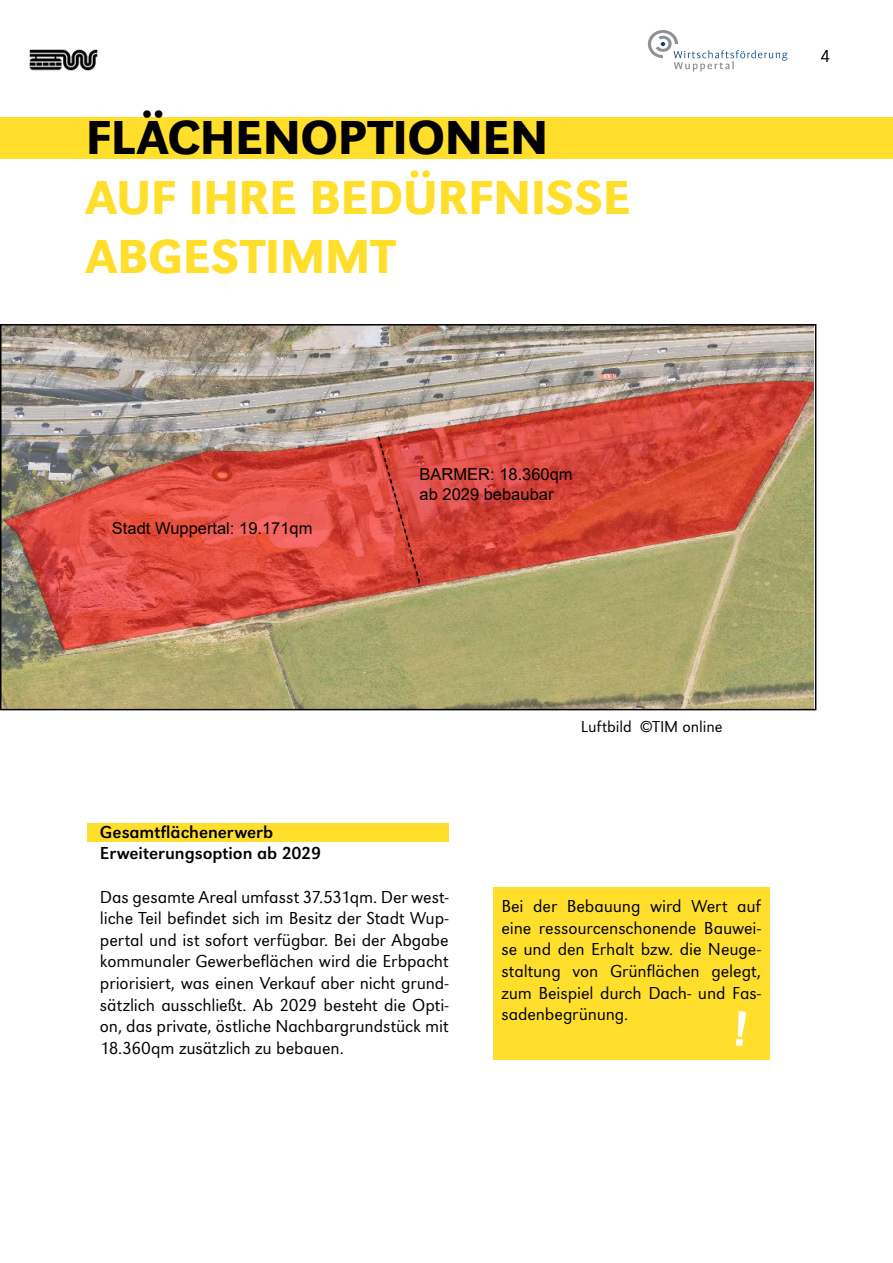
<style>
.page{position:relative;width:893px;height:1263px;background:#fff}
.page>*{position:absolute;margin:0;border:0;box-sizing:border-box;transform-origin:0 0}
.t1{font:500 49.5px/59.4px "URW Grotesk";letter-spacing:-.01em;color:#ffdf2c}
.t2{font:500 49.5px "URW Grotesk";letter-spacing:-.01em;color:#000}
.t3{font:300 18px/21.6px "URW Grotesk";letter-spacing:-.005em;color:#000;text-align:justify}
.t4{font:18px/21.6px "URW Grotesk";letter-spacing:-.005em;color:#000}
.t5{font:16.5px/19.8px "Arial";color:#000}
.t6{font:300 16.5px "URW Grotesk";color:#000}
</style>
<div class="page">
<div style="left:0;top:117px;width:893px;height:41px;background:#ffdf2c"></div>
<svg style="left:648px;top:30px;width:139px;height:42px"></svg>
<img style="left:30px;top:49px;width:68px;height:22px">
<img style="left:3px;top:327px;width:810px;height:380px">
<div style="left:0;top:324px;width:816px;height:386px;border:2px solid #000"></div>
<div style="left:87px;top:824px;width:362px;height:18px;background:#ffdf2c"></div>
<div style="left:493px;top:887px;width:276px;height:173px;background:#ffdf2c"></div>
<svg style="left:377px;top:435px;width:44px;height:149px;background:#d54941"></svg>
<h1 class="t2" style="left:86px;top:109px;width:464px">FLÄCHENOPTIONEN</h1>
<h1 class="t1" style="left:86px;top:167px;width:546px">AUF IHRE BEDÜRFNISSE<br>ABGESTIMMT</h1>
<p class="t3" style="left:821px;top:46px;width:11px">4</p>
<p class="t5" style="left:112px;top:518px;width:202px">Stadt Wuppertal: 19.171qm</p>
<p class="t5" style="left:420px;top:464px;width:155px">BARMER: 18.360qm ab 2029 bebaubar</p>
<p class="t6" style="left:581px;top:717px;width:143px">Luftbild ©TIM online</p>
<p class="t4" style="left:100px;top:821px;width:223px">Gesamtflächenerwerb<br>Erweiterungsoption ab 2029</p>
<p class="t3" style="left:100px;top:886px;width:350px">Das gesamte Areal umfasst 37.531qm. Der west&shy;liche Teil befindet sich im Besitz der Stadt Wup&shy;pertal und ist sofort verfügbar. Bei der Abgabe kommunaler Gewerbeflächen wird die Erbpacht priorisiert, was einen Verkauf aber nicht grund&shy;sätzlich ausschließt. Ab 2029 besteht die Opti&shy;on, das private, östliche Nachbargrundstück mit 18.360qm zusätzlich zu bebauen.</p>
<p class="t3" style="left:501px;top:895px;width:261px">Bei der Bebauung wird Wert auf eine ressourcenschonende Bauwei&shy;se und den Erhalt bzw. die Neuge&shy;staltung von Grünflächen gelegt, zum Beispiel durch Dach- und Fas&shy;sadenbegrünung.</p>
</div>
